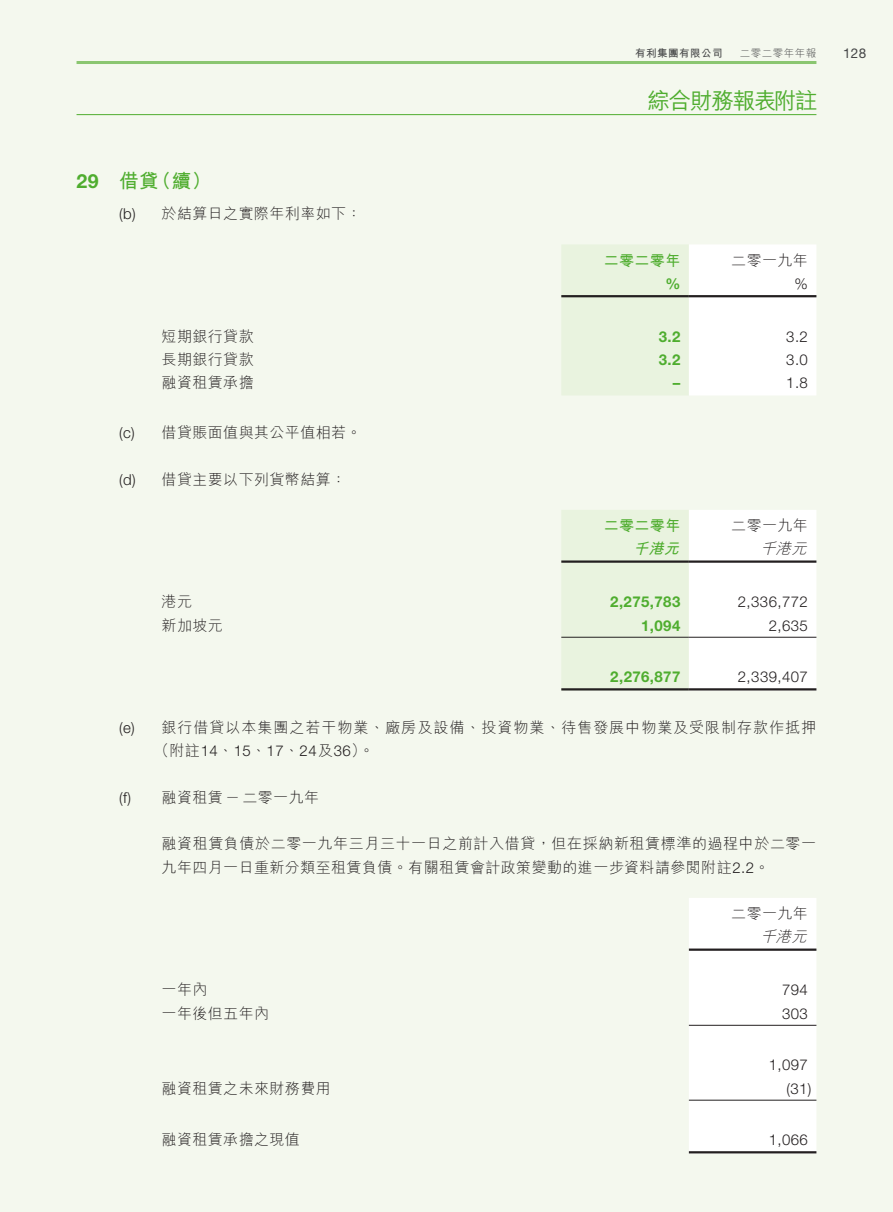
<style>
.page{position:relative;width:893px;height:1212px;background:#f4f8ee}
.page>*{position:absolute;margin:0;border:0;box-sizing:border-box;transform-origin:0 0}
.t1{font:500 22.5px "M Hei HK";letter-spacing:-.055em;color:#4fad2f}
.t2{font:700 19.5px "M Hei HK";color:#4fad2f}
.t3{font:700 19.5px "Helvetica Neue LT Std";color:#4fad2f}
.t4{font:300 15px/23.2px "M Hei HK";letter-spacing:.03em;color:#231f20}
.t5{font:300 15px/23.2px "Helvetica Neue LT Std";letter-spacing:.03em;color:#231f20;text-align:right}
.t6{font:300 15px "M Hei HK";letter-spacing:.065em;color:#231f20}
.t7{font:700 15px "Helvetica Neue LT Std";letter-spacing:.03em;color:#4fad2f}
.t8{font:700 15px "M Hei HK";letter-spacing:.03em;color:#4fad2f}
.t9{font:italic 300 15px "M Hei HK";color:#231f20}
.t10{font:italic 700 15px "M Hei HK";color:#4fad2f}
.t11{font:13.5px "Helvetica Neue LT Std";color:#454647}
.t12{font:700 10.5px "M Hei HK";letter-spacing:.05em;color:#454647}
.t13{font:300 10.5px "M Hei HK";letter-spacing:.05em;color:#454647}
.s1{font-family:"M Hei HK"}
.s2{font-family:"Helvetica Neue LT Std"}
</style>
<div class="page">
<hr style="left:77px;top:61px;width:739px;height:3px;background:#8ac670">
<hr style="left:77px;top:114px;width:739px;height:1px;background:#4fad2f">
<svg style="left:561px;top:245px;width:255px;height:150px"></svg>
<hr style="left:561px;top:295px;width:128px;height:2px;background:#231f20">
<hr style="left:689px;top:295px;width:127px;height:2px;background:#231f20">
<svg style="left:561px;top:510px;width:255px;height:178px"></svg>
<hr style="left:561px;top:560px;width:128px;height:3px;background:#231f20">
<hr style="left:689px;top:560px;width:127px;height:3px;background:#231f20">
<hr style="left:561px;top:637px;width:128px;height:1px;background:#231f20">
<hr style="left:689px;top:637px;width:127px;height:1px;background:#231f20">
<hr style="left:561px;top:688px;width:128px;height:2px;background:#231f20">
<hr style="left:689px;top:688px;width:127px;height:2px;background:#231f20">
<div style="left:689px;top:898px;width:127px;height:253px;background:#fff"></div>
<hr style="left:689px;top:948px;width:127px;height:3px;background:#231f20">
<hr style="left:689px;top:1025px;width:127px;height:1px;background:#231f20">
<hr style="left:689px;top:1100px;width:127px;height:1px;background:#231f20">
<hr style="left:689px;top:1151px;width:127px;height:2px;background:#231f20">
<p class="t13" style="left:740px;top:48px;width:78px">二零二零年年報</p>
<p class="t12" style="left:635px;top:46px;width:89px">有利集團有限公司</p>
<h1 class="t1" style="left:647px;top:84px;width:172px">綜合財務報表附註</h1>
<h2 class="t3" style="left:77px;top:168px;width:24px">29</h2>
<h2 class="t2" style="left:119px;top:166px;width:41px">借貸</h2>
<h2 class="t2" style="left:152px;top:166px;width:61px">（續(</h2>
<p class="t5" style="left:119px;top:202px;width:18px">b( )</p>
<p class="t5" style="left:119px;top:421px;width:17px">c( )</p>
<p class="t5" style="left:119px;top:467px;width:18px">d( )</p>
<p class="t5" style="left:119px;top:716px;width:17px">e( )</p>
<p class="t5" style="left:119px;top:786px;width:13px">) f(</p>
<p class="t4" style="left:162px;top:202px;width:202px">於結算日之實際年利率如下：</p>
<p class="t8" style="left:604px;top:249px;width:78px">二零二零年</p>
<p class="t4" style="left:731px;top:248px;width:78px">二零一九年</p>
<p class="t7" style="left:665px;top:274px;width:16px">%</p>
<p class="t5" style="left:795px;top:272px;width:15px">%</p>
<p class="t4" style="left:162px;top:325px;width:94px">短期銀行貸款</p>
<p class="t7" style="left:659px;top:327px;width:23px">3.2</p>
<p class="t5" style="left:786px;top:325px;width:23px">3.2</p>
<p class="t4" style="left:162px;top:348px;width:94px">長期銀行貸款</p>
<p class="t7" style="left:659px;top:351px;width:23px">3.2</p>
<p class="t5" style="left:786px;top:348px;width:23px">3.0</p>
<p class="t4" style="left:162px;top:371px;width:94px">融資租賃承擔</p>
<p class="t4" style="left:162px;top:421px;width:202px">借貸賬面值與其公平值相若。</p>
<p class="t7" style="left:673px;top:374px;width:9px">–</p>
<p class="t5" style="left:786px;top:371px;width:23px">1.8</p>
<p class="t4" style="left:162px;top:467px;width:186px">借貸主要以下列貨幣結算：</p>
<p class="t8" style="left:604px;top:515px;width:78px">二零二零年</p>
<p class="t4" style="left:731px;top:514px;width:78px">二零一九年</p>
<p class="t10" style="left:633px;top:538px;width:52px">千港元</p>
<p class="t9" style="left:761px;top:541px;width:51px">千港元</p>
<p class="t4" style="left:162px;top:590px;width:32px">港元</p>
<p class="t7" style="left:610px;top:593px;width:72px">2,275,783</p>
<p class="t5" style="left:738px;top:590px;width:72px">2,336,772</p>
<p class="t4" style="left:162px;top:613px;width:63px">新加坡元</p>
<p class="t7" style="left:641px;top:616px;width:41px">1,094</p>
<p class="t5" style="left:769px;top:613px;width:41px">2,635</p>
<p class="t7" style="left:610px;top:667px;width:72px">2,276,877</p>
<p class="t6" style="left:162px;top:720px;width:656px">銀行借貸以本集團之若干物業、廠房及設備、投資物業、待售發展中物業及受限制存款作抵押</p>
<p class="t5" style="left:738px;top:665px;width:72px">2,339,407</p>
<p class="t5" style="left:154px;top:739px;width:222px"><span class="s1">（附註</span>14<span class="s1">、</span>15<span class="s1">、</span>17<span class="s1">、</span>24<span class="s1">及</span>36 <span class="s1">。(</span></p>
<p class="t4" style="left:162px;top:786px;width:159px">融資租賃－二零一九年</p>
<p class="t4" style="left:162px;top:832px;width:656px">融資租賃負債於二零一九年三月三十一日之前計入借貸，但在採納新租賃標準的過程中於二零一九年四月一日重新分類至租賃負債。有關租賃會計政策變動的進一步資料請參閱附註<span class="s2">2.2</span>。</p>
<p class="t4" style="left:731px;top:902px;width:78px">二零一九年</p>
<p class="t9" style="left:761px;top:929px;width:51px">千港元</p>
<p class="t4" style="left:162px;top:978px;width:47px">一年內</p>
<p class="t5" style="left:782px;top:978px;width:27px">794</p>
<p class="t4" style="left:162px;top:1001px;width:109px">一年後但五年內</p>
<p class="t5" style="left:782px;top:1001px;width:27px">303</p>
<p class="t4" style="left:162px;top:1076px;width:171px">融資租賃之未來財務費用</p>
<p class="t5" style="left:769px;top:1053px;width:44px">1,097 )31(</p>
<p class="t4" style="left:162px;top:1128px;width:140px">融資租賃承擔之現值</p>
<p class="t5" style="left:769px;top:1128px;width:41px">1,066</p>
<p class="t11" style="left:843px;top:45px;width:25px">128</p>
</div>
